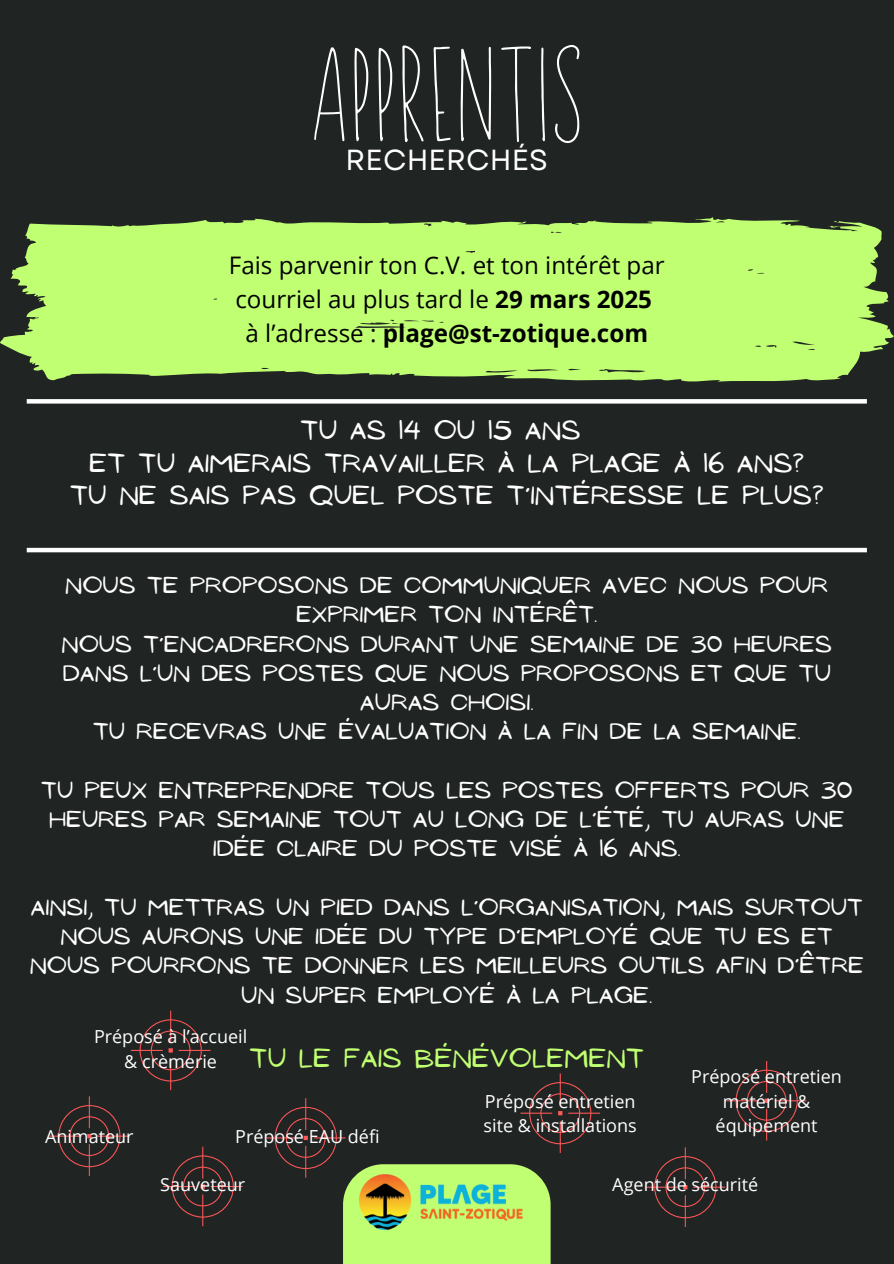
<style>
.page{position:relative;width:894px;height:1264px;background:#fff}
.page>*{position:absolute;margin:0;border:0;box-sizing:border-box;transform-origin:0 0}
.t1{font:92.1px "Sunflower";letter-spacing:.03em;color:#fff}
.t2{font:28.95px "Garet";letter-spacing:.005em;color:#fff}
.t3{font:24.15px/33.8px "Open Sans";color:#000;text-align:center}
.t4{font:24px/32.7px "NF Ananias Regular";letter-spacing:.03em;color:#fff;text-align:center}
.t5{font:24px "NF Ananias Regular";letter-spacing:.03em;color:#c1ff72}
.t6{font:21px/29.2px "NF Ananias Regular";letter-spacing:.03em;color:#fff;text-align:center}
.t7{font:18px/24.8px "Open Sans";color:#fff;text-align:center}
.s1{font-weight:700}
.s2{font-family:"Noto Sans";font-weight:700}
</style>
<div class="page">
<div style="left:0;top:0;width:893px;height:1263px;background:#202423"></div>
<svg style="left:726px;top:1061px;width:80px;height:79px"></svg>
<svg style="left:520px;top:1073px;width:80px;height:79px"></svg>
<svg style="left:163px;top:1146px;width:79px;height:80px"></svg>
<svg style="left:266px;top:1098px;width:79px;height:79px"></svg>
<svg style="left:131px;top:1010px;width:79px;height:80px"></svg>
<svg style="left:0;top:217px;width:893px;height:165px;fill:#c1ff72"></svg>
<div style="left:343px;top:1164px;width:207px;height:99px;background:#c1ff72"></div>
<img style="left:352px;top:1169px;width:189px;height:61px">
<svg style="left:50px;top:1096px;width:79px;height:79px"></svg>
<svg style="left:645px;top:1147px;width:80px;height:79px"></svg>
<svg style="left:27px;top:399px;width:839px;height:4px;fill:#fff"></svg>
<hr style="left:27px;top:548px;width:839px;height:4px;background:#fff">
<p class="t1" style="left:310px;top:49px;width:274px">APPRENTIS</p>
<h3 class="t2" style="left:345px;top:139px;width:204px">RECHERCHÉS</h3>
<h4 class="t3" style="left:229px;top:248px;width:437px">Fais parvenir ton C.V. et ton intérêt par courriel au plus tard le <span class="s1">29 mars 2025 </span>à l’adresse : <span class="s1">plage@st</span><span class="s2">‑</span><span class="s1">zotique.com</span></h4>
<p class="t4" style="left:70px;top:414px;width:754px">TU AS 14 OU 15 ANS<br>ET TU AIMERAIS TRAVAILLER À LA PLAGE À 16 ANS?<br>TU NE SAIS PAS QUEL POSTE T’INTÉRESSE LE PLUS?</p>
<h1 class="t6" style="left:62px;top:571px;width:771px">NOUS TE PROPOSONS DE COMMUNIQUER AVEC NOUS POUR EXPRIMER TON INTÉRÊT.<br>NOUS T’ENCADRERONS DURANT UNE SEMAINE DE 30 HEURES DANS L’UN DES POSTES QUE NOUS PROPOSONS ET QUE TU AURAS CHOISI.<br>TU RECEVRAS UNE ÉVALUATION À LA FIN DE LA SEMAINE.</h1>
<h2 class="t6" style="left:41px;top:776px;width:812px">TU PEUX ENTREPRENDRE TOUS LES POSTES OFFERTS POUR 30<br>HEURES PAR SEMAINE TOUT AU LONG DE L’ÉTÉ, TU AURAS UNE<br>IDÉE CLAIRE DU POSTE VISÉ À 16 ANS.</h2>
<p class="t6" style="left:30px;top:893px;width:834px">AINSI, TU METTRAS UN PIED DANS L’ORGANISATION, MAIS SURTOUT NOUS AURONS UNE IDÉE DU TYPE D’EMPLOYÉ QUE TU ES ET NOUS POURRONS TE DONNER LES MEILLEURS OUTILS AFIN D’ÊTRE UN SUPER EMPLOYÉ À LA PLAGE.</p>
<h3 class="t5" style="left:249px;top:1044px;width:396px">TU LE FAIS BÉNÉVOLEMENT</h3>
<h4 class="t7" style="left:94px;top:1023px;width:155px">Préposé à l’accueil &amp; crèmerie</h4>
<p class="t7" style="left:691px;top:1063px;width:152px">Préposé entretien matériel &amp; équipement</p>
<p class="t7" style="left:483px;top:1088px;width:154px;text-align:left">Préposé entretien site &amp; installations</p>
<h3 class="t7" style="left:45px;top:1123px;width:90px">Animateur</h3>
<h4 class="t7" style="left:235px;top:1123px;width:146px">Préposé EAU défi</h4>
<p class="t7" style="left:160px;top:1172px;width:86px">Sauveteur</p>
<p class="t7" style="left:612px;top:1172px;width:147px">Agent de sécurité</p>
</div>
